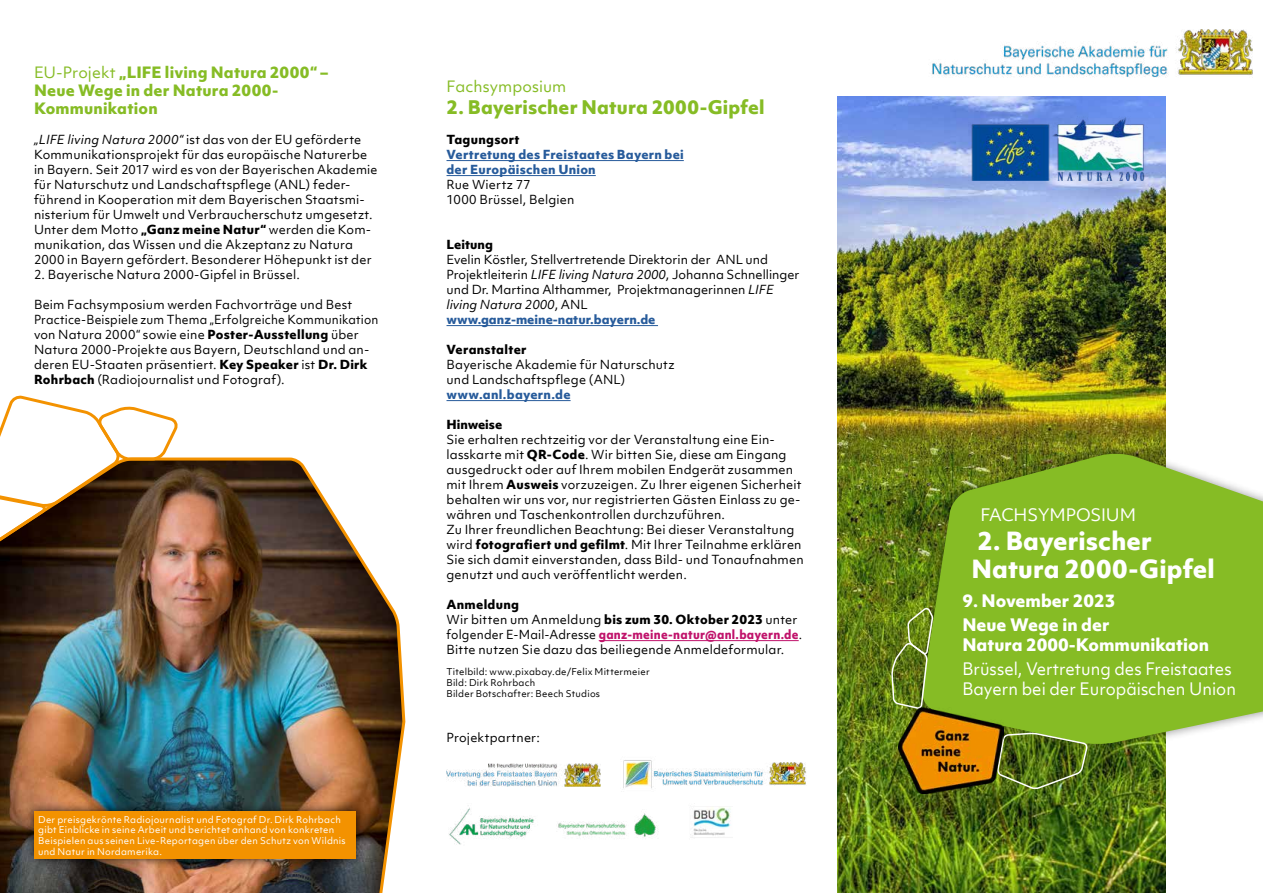
<style>
.page{position:relative;width:1263px;height:893px;background:#fff}
.page>*{position:absolute;margin:0;border:0;box-sizing:border-box;transform-origin:0 0}
.t1{font:800 24px/28.8px "Objektiv Mk 1";letter-spacing:.005em;color:#fff}
.t2{font:800 18px "Objektiv Mk 1";letter-spacing:.005em;color:#86bc25}
.t3{font:16.5px/19.8px "Objektiv Mk 1";color:#fff;scale:.96 1}
.t4{font:800 16.5px/24px "Objektiv Mk 1";color:#fff}
.t5{font:16.5px "Objektiv Mk 1";color:#fff}
.t6{font:800 15px/18px "Objektiv Mk 1";letter-spacing:.015em;color:#86bc25}
.t7{font:15px "Objektiv Mk 1";letter-spacing:.005em;color:#86bc25}
.t8{font:12px/15px "Objektiv Mk 1";letter-spacing:.015em;color:#000}
.t9{font:800 12px/15px "Objektiv Mk 1";letter-spacing:.02em;color:#275b9b}
.t10{font:800 12px "Objektiv Mk 1";letter-spacing:.01em;color:#000}
.t11{font:9px/10.8px "Objektiv Mk 1";letter-spacing:.025em;color:#fff}
.t12{font:9px/10.8px "Objektiv Mk 1";letter-spacing:.025em;color:#000}
.s1{font-weight:400}
.s2{font-style:italic}
.s3{font-weight:800}
.s4{font-weight:800;color:#275b9b}
.s5{font-weight:800;color:#c0136b}
</style>
<div class="page">
<img style="left:838px;top:96px;width:328px;height:797px">
<div style="left:913px;top:444px;width:350px;height:310px;background:#000;opacity:.42"></div>
<svg style="left:921px;top:453px;width:342px;height:291px;background:#89b92f"></svg>
<img style="left:1004px;top:732px;width:84px;height:58px">
<img style="left:890px;top:606px;width:44px;height:104px">
<img style="left:898px;top:708px;width:106px;height:85px">
<img style="left:932px;top:29px;width:321px;height:49px">
<hr style="left:599px;top:640px;width:200px;height:1px;background:#c0136b">
<hr style="left:446px;top:160px;width:238px;height:1px;background:#275b9b">
<hr style="left:446px;top:175px;width:150px;height:1px;background:#275b9b">
<hr style="left:446px;top:325px;width:212px;height:1px;background:#275b9b">
<hr style="left:446px;top:400px;width:125px;height:1px;background:#275b9b">
<img style="left:0;top:457px;width:406px;height:436px">
<div style="left:24px;top:801px;width:341px;height:68px;background:#000;opacity:.75"></div>
<div style="left:34px;top:811px;width:321px;height:48px;background:#f39200"></div>
<svg style="left:0;top:395px;width:179px;height:161px"></svg>
<img style="left:449px;top:805px;width:282px;height:40px">
<img style="left:623px;top:760px;width:183px;height:29px">
<img style="left:446px;top:763px;width:154px;height:23px">
<img style="left:968px;top:117px;width:179px;height:64px">
<p class="t6" style="left:34px;top:63px;width:295px"><span class="s1">EU-Projekt</span> „LIFE living Natura 2000“ –<br>Neue Wege in der Natura 2000-<br>Kommunikation</p>
<p class="t8" style="left:34px;top:132px;width:345px"><span class="s2">„LIFE living Natura 2000“</span> ist das von der EU geförderte Kommunikationsprojekt für das europäische Naturerbe in Bayern. Seit 2017 wird es von der Bayerischen Akademie für Naturschutz und Landschaftspflege (ANL) feder&shy;führend in Kooperation mit dem Bayerischen Staatsmi&shy;nisterium für Umwelt und Verbraucherschutz umgesetzt.<br>Unter dem Motto <span class="s3">„Ganz meine Natur“</span> werden die Kom&shy;munikation, das Wissen und die Akzeptanz zu Natura 2000 in Bayern gefördert. Besonderer Höhepunkt ist der</p>
<p class="t8" style="left:34px;top:267px;width:267px">2. Bayerische Natura 2000-Gipfel in Brüssel.</p>
<p class="t8" style="left:34px;top:297px;width:346px">Beim Fachsymposium werden Fachvorträge und Best Practice-Beispiele zum Thema „Erfolgreiche Kommunikation von Natura 2000“ sowie eine <span class="s3">Poster-Ausstellung</span> über Natura 2000-Projekte aus Bayern, Deutschland und an&shy;deren EU-Staaten präsentiert. <span class="s3">Key Speaker</span> ist <span class="s3">Dr. Dirk Rohrbach</span> (Radiojournalist und Fotograf).</p>
<p class="t11" style="left:38px;top:814px;width:309px">Der preisgekrönte Radiojournalist und Fotograf Dr. Dirk Rohrbach gibt Einblicke in seine Arbeit und berichtet anhand von konkreten Beispielen aus seinen Live-Reportagen über den Schutz von Wildnis und Natur in Nordamerika.</p>
<p class="t7" style="left:446px;top:76px;width:121px">Fachsymposium</p>
<h2 class="t2" style="left:446px;top:94px;width:320px">2. Bayerischer Natura 2000-Gipfel</h2>
<p class="t10" style="left:446px;top:131px;width:75px">Tagungsort</p>
<p class="t9" style="left:446px;top:147px;width:239px">Vertretung des Freistaates Bayern bei der Europäischen Union</p>
<p class="t8" style="left:446px;top:177px;width:130px">Rue Wiertz 77<br>1000 Brüssel, Belgien</p>
<p class="t10" style="left:446px;top:236px;width:48px">Leitung</p>
<p class="t8" style="left:446px;top:252px;width:355px">Evelin Köstler, Stellvertretende Direktorin der ANL und Projektleiterin <span class="s2">LIFE living Natura 2000</span>, Johanna Schnellinger und Dr. Martina Althammer, Projektmanagerinnen <span class="s2">LIFE living Natura 2000</span>, ANL <span class="s4">www.ganz-meine-natur.bayern.de</span></p>
<p class="t10" style="left:446px;top:341px;width:82px">Veranstalter</p>
<p class="t8" style="left:446px;top:357px;width:230px">Bayerische Akademie für Naturschutz und Landschaftspflege (ANL)</p>
<p class="t9" style="left:446px;top:387px;width:126px">www.anl.bayern.de</p>
<p class="t10" style="left:446px;top:416px;width:57px">Hinweise</p>
<p class="t8" style="left:446px;top:432px;width:359px">Sie erhalten rechtzeitig vor der Veranstaltung eine Ein&shy;lasskarte mit <span class="s3">QR-Code</span>. Wir bitten Sie, diese am Eingang ausgedruckt oder auf Ihrem mobilen Endgerät zusammen mit Ihrem <span class="s3">Ausweis</span> vorzuzeigen. Zu Ihrer eigenen Sicherheit behalten wir uns vor, nur registrierten Gästen Einlass zu ge&shy;währen und Taschenkontrollen durchzuführen.<br>Zu Ihrer freundlichen Beachtung: Bei dieser Veranstaltung wird <span class="s3">fotografiert und gefilmt</span>. Mit Ihrer Teilnahme erklären Sie sich damit einverstanden, dass Bild- und Tonaufnahmen genutzt und auch veröffentlicht werden.</p>
<p class="t8" style="left:446px;top:597px;width:357px"><span class="s3">Anmeldung<br></span>Wir bitten um Anmeldung <span class="s3">bis zum 30. Oktober 2023</span> unter folgender E-Mail-Adresse <span class="s5">ganz-meine-natur@anl.bayern.de</span>.<br>Bitte nutzen Sie dazu das beiliegende Anmeldeformular.</p>
<p class="t12" style="left:446px;top:666px;width:205px">Titelbild: www.pixabay.de/Felix Mittermeier<br>Bild: Dirk Rohrbach<br>Bilder Botschafter: Beech Studios</p>
<p class="t8" style="left:446px;top:730px;width:95px">Projektpartner:</p>
<h3 class="t5" style="left:980px;top:503px;width:157px">FACHSYMPOSIUM</h3>
<h1 class="t1" style="left:971px;top:525px;width:245px">2. Bayerischer<br>Natura 2000-Gipfel</h1>
<h3 class="t4" style="left:962px;top:588px;width:155px">9. November 2023<br>Neue Wege in der</h3>
<h3 class="t4" style="left:962px;top:632px;width:248px">Natura 2000-Kommunikation</h3>
<h3 class="t3" style="left:962px;top:659px;width:287px">Brüssel, Vertretung des Freistaates<br>Bayern bei der Europäischen Union</h3>
</div>
